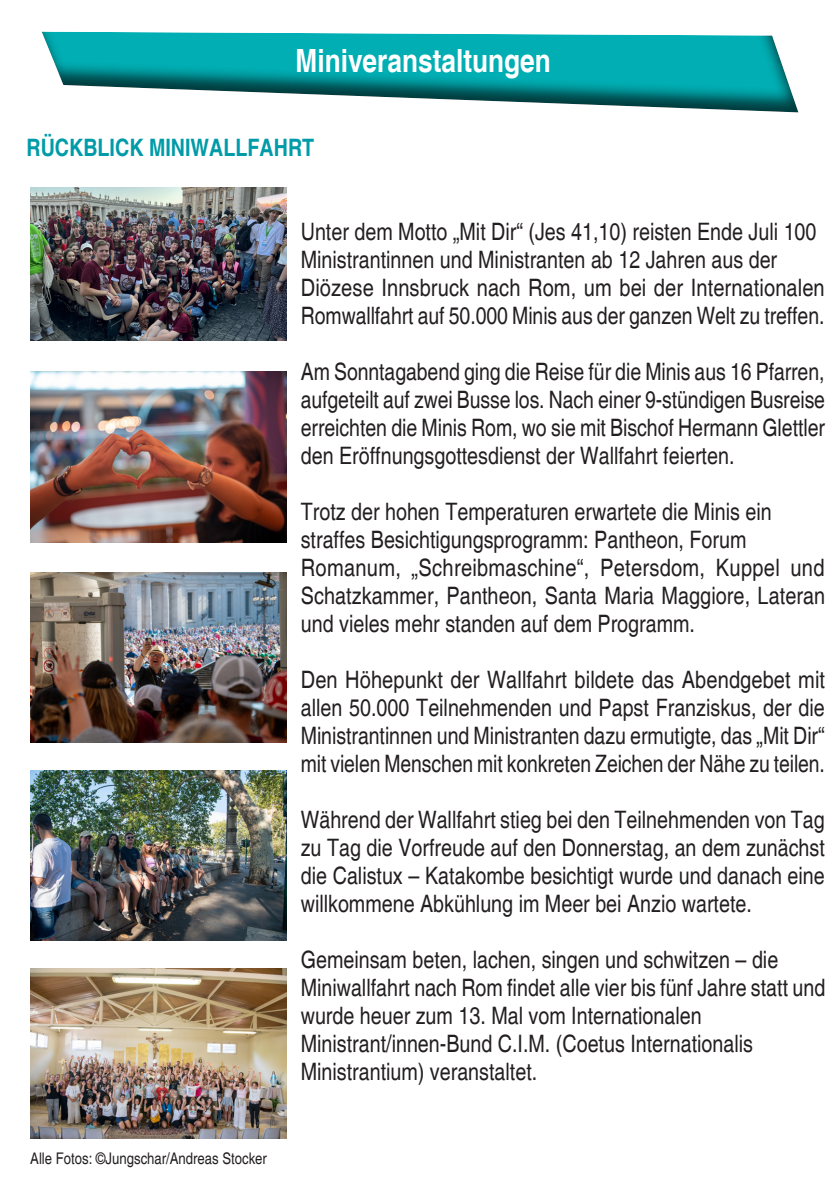
<style>
.page{position:relative;width:840px;height:1191px;background:#fff}
.page>*{position:absolute;margin:0;border:0;box-sizing:border-box;transform-origin:0 0}
.Fließtext{font:700 condensed 32px "Helvetica";color:#fff}
.Fließtext-2{font:condensed 24px/28px "Helvetica";color:#231f20;text-align:justify}
.Fließtext-3{font:700 condensed 24px "Helvetica";color:#009ba8}
.Fließtext-4{font:condensed 16px "Helvetica";color:#231f20}
</style>
<div class="page">
<div style="left:38px;top:30px;width:760px;height:92px;background:#231f20;opacity:.75"></div>
<img style="left:31px;top:187px;width:255px;height:153px">
<img style="left:31px;top:372px;width:256px;height:170px">
<img style="left:31px;top:572px;width:256px;height:170px">
<img style="left:31px;top:771px;width:256px;height:170px">
<img style="left:31px;top:968px;width:256px;height:170px">
<p class="Fließtext" style="left:295px;top:41px;width:257px">Miniveranstaltungen</p>
<p class="Fließtext-3" style="left:26px;top:133px;width:289px">RÜCKBLICK MINIWALLFAHRT</p>
<p class="Fließtext-4" style="left:30px;top:1149px;width:238px">Alle Fotos: ©Jungschar/Andreas Stocker</p>
<p class="Fließtext-2" style="left:300px;top:218px;width:517px">Unter dem Motto „Mit Dir“ (Jes 41,10) reisten Ende Juli 100</p>
<p class="Fließtext-2" style="left:300px;top:246px;width:477px">Ministrantinnen und Ministranten ab 12 Jahren aus der</p>
<p class="Fließtext-2" style="left:300px;top:274px;width:525px">Diözese Innsbruck nach Rom, um bei der Internationalen<br>Romwallfahrt auf 50.000 Minis aus der ganzen Welt zu treffen.</p>
<p class="Fließtext-2" style="left:300px;top:358px;width:525px">Am Sonntagabend ging die Reise für die Minis aus 16 Pfarren, aufgeteilt auf zwei Busse los. Nach einer 9-stündigen Busreise erreichten die Minis Rom, wo sie mit Bischof Hermann Glettler den Eröffnungsgottesdienst der Wallfahrt feierten.</p>
<p class="Fließtext-2" style="left:300px;top:498px;width:472px">Trotz der hohen Temperaturen erwartete die Minis ein</p>
<p class="Fließtext-2" style="left:300px;top:526px;width:447px">straffes Besichtigungsprogramm: Pantheon, Forum</p>
<p class="Fließtext-2" style="left:300px;top:554px;width:525px">Romanum, „Schreibmaschine“, Petersdom, Kuppel und Schatzkammer, Pantheon, Santa Maria Maggiore, Lateran und vieles mehr standen auf dem Programm.</p>
<p class="Fließtext-2" style="left:300px;top:666px;width:525px">Den Höhepunkt der Wallfahrt bildete das Abendgebet mit allen 50.000 Teilnehmenden und Papst Franziskus, der die Ministrantinnen und Ministranten dazu ermutigte, das „Mit Dir“ mit vielen Menschen mit konkreten Zeichen der Nähe zu teilen.</p>
<p class="Fließtext-2" style="left:300px;top:806px;width:525px">Während der Wallfahrt stieg bei den Teilnehmenden von Tag zu Tag die Vorfreude auf den Donnerstag, an dem zunächst die Calistux – Katakombe besichtigt wurde und danach eine willkommene Abkühlung im Meer bei Anzio wartete.</p>
<p class="Fließtext-2" style="left:300px;top:946px;width:478px">Gemeinsam beten, lachen, singen und schwitzen – die</p>
<p class="Fließtext-2" style="left:300px;top:974px;width:525px">Miniwallfahrt nach Rom findet alle vier bis fünf Jahre statt und wurde heuer zum 13. Mal vom Internationalen</p>
<p class="Fließtext-2" style="left:300px;top:1030px;width:453px">Ministrant/innen-Bund C.I.M. (Coetus Internationalis</p>
<p class="Fließtext-2" style="left:300px;top:1058px;width:238px">Ministrantium) veranstaltet.</p>
</div>
